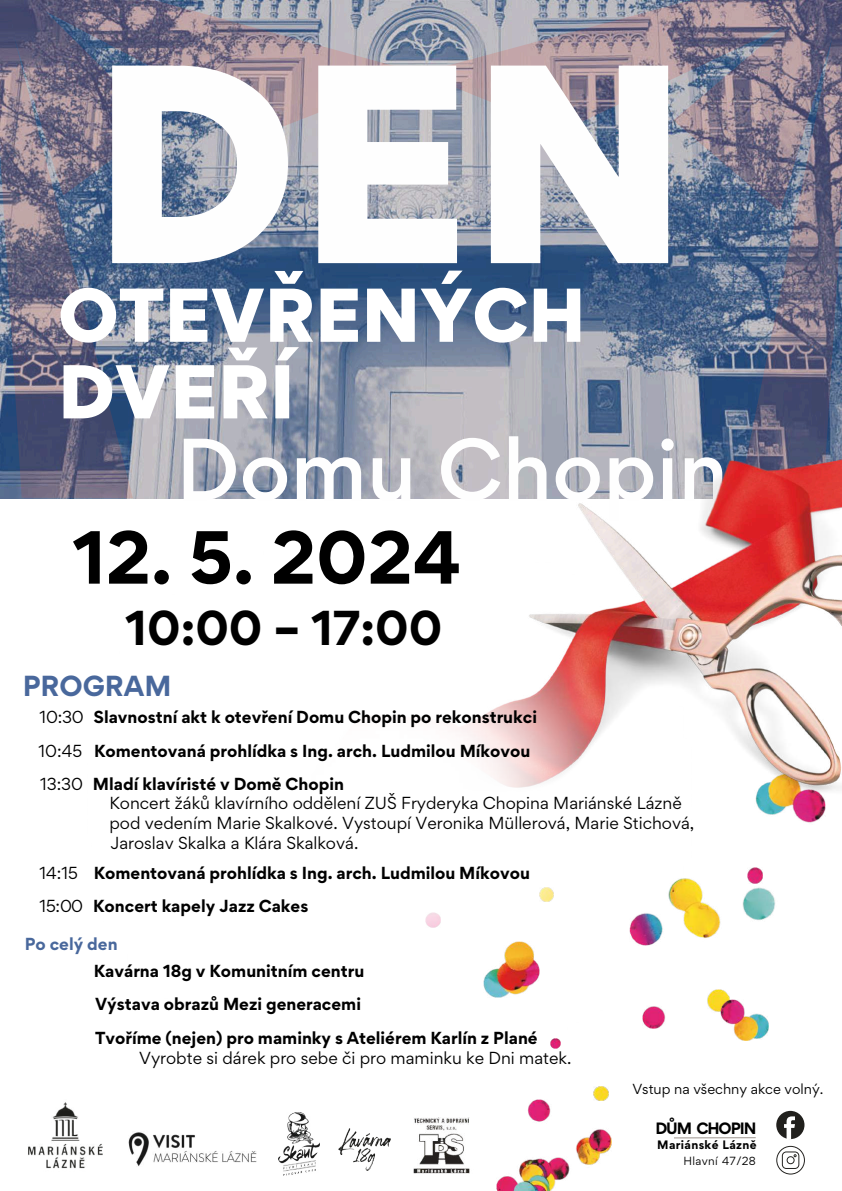
<style>
.page{position:relative;width:842px;height:1191px;background:#fff}
.page>*{position:absolute;margin:0;border:0;box-sizing:border-box;transform-origin:0 0}
.t1{font:900 252.3px "Gordita";color:#fefefe}
.t2{font:500 78.4px "Gordita";color:#fefefe}
.t3{font:900 67.9px/76.6px "Gordita";color:#fff}
.t4{font:700 67px "Gordita";color:#000}
.t5{font:700 43.7px "Gordita";color:#000}
.t6{font:700 25.9px "Gordita";color:#49689c}
.t7{font:700 15.6px/33.5px "Gordita";color:#000}
.t8{font:15.6px/20px "Gordita";color:#000}
.t9{font:700 15.6px "Gordita";color:#49689c}
.t10{font:700 14.6px "Gordita";letter-spacing:-.07em;color:#000}
.t11{font:13px "Gordita";color:#000}
.t12{font:700 10.9px "Gordita";letter-spacing:.03em;color:#000}
.t13{font:10.5px "Gordita";letter-spacing:.035em;color:#000}
.s1{font-weight:400}
</style>
<div class="page">
<img style="left:594px;top:1086px;width:14px;height:14px">
<img style="left:707px;top:989px;width:22px;height:23px">
<img style="left:496px;top:1100px;width:116px;height:91px">
<img style="left:697px;top:799px;width:128px;height:139px">
<img style="left:0;top:0;width:842px;height:498px">
<img style="left:747px;top:868px;width:16px;height:16px">
<img style="left:413px;top:1117px;width:57px;height:57px">
<img style="left:311px;top:459px;width:531px;height:340px">
<img style="left:311px;top:551px;width:386px;height:498px">
<img style="left:28px;top:1102px;width:75px;height:67px">
<img style="left:128px;top:1132px;width:129px;height:35px">
<img style="left:278px;top:1112px;width:41px;height:63px">
<img style="left:339px;top:1128px;width:51px;height:42px">
<img style="left:483px;top:941px;width:57px;height:56px">
<div style="left:776px;top:1111px;width:28px;height:28px;background:#21201d;border-radius:50%"></div>
<svg style="left:784px;top:1116px;width:11px;height:23px"></svg>
<svg style="left:776px;top:1146px;width:29px;height:28px"></svg>
<hr style="left:674px;top:1137px;width:82px;height:1px;background:#9c948e">
<svg style="left:550px;top:1038px;width:10px;height:10px"></svg>
<img style="left:720px;top:999px;width:49px;height:41px">
<h1 class="t1" style="left:92px;top:73px;width:598px">DEN</h1>
<h3 class="t3" style="left:58px;top:286px;width:529px">OTEVŘENÝCH<br>DVEŘÍ</h3>
<h2 class="t2" style="left:176px;top:441px;width:554px">Domu Chopin</h2>
<h3 class="t4" style="left:73px;top:533px;width:390px">12. 5. 2024</h3>
<h3 class="t5" style="left:126px;top:612px;width:318px">10:00 – 17:00</h3>
<h3 class="t6" style="left:23px;top:676px;width:150px">PROGRAM</h3>
<p class="t7" style="left:39px;top:702px;width:500px"><span class="s1">10:30</span> Slavnostní akt k otevření Domu Chopin po rekonstrukci<br><span class="s1">10:45</span> Komentovaná prohlídka s Ing. arch. Ludmilou Míkovou<br><span class="s1">13:30</span> Mladí klavíristé v Domě Chopin</p>
<p class="t8" style="left:109px;top:794px;width:586px">Koncert žáků klavírního oddělení ZUŠ Fryderyka Chopina Mariánské Lázně pod vedením Marie Skalkové. Vystoupí Veronika Müllerová, Marie Stichová,<br>Jaroslav Skalka a Klára Skalková.</p>
<p class="t7" style="left:40px;top:857px;width:492px;line-height:33.9px"><span class="s1">14:15</span> Komentovaná prohlídka s Ing. arch. Ludmilou Míkovou<br><span class="s1">15:00</span> Koncert kapely Jazz Cakes</p>
<p class="t9" style="left:25px;top:938px;width:94px">Po celý den</p>
<p class="t7" style="left:94px;top:956px;width:445px">Kavárna 18g v Komunitním centru<br>Výstava obrazů Mezi generacemi<br>Tvoříme (nejen) pro maminky s Ateliérem Karlín z Plané</p>
<p class="t8" style="left:139px;top:1049px;width:434px">Vyrobte si dárek pro sebe či pro maminku ke Dni matek.</p>
<p class="t11" style="left:632px;top:1084px;width:193px">Vstup na všechny akce volný.</p>
<p class="t10" style="left:655px;top:1123px;width:103px">DŮM CHOPIN</p>
<p class="t12" style="left:657px;top:1141px;width:101px">Mariánské Lázně</p>
<p class="t13" style="left:683px;top:1156px;width:74px">Hlavní 47/28</p>
</div>
